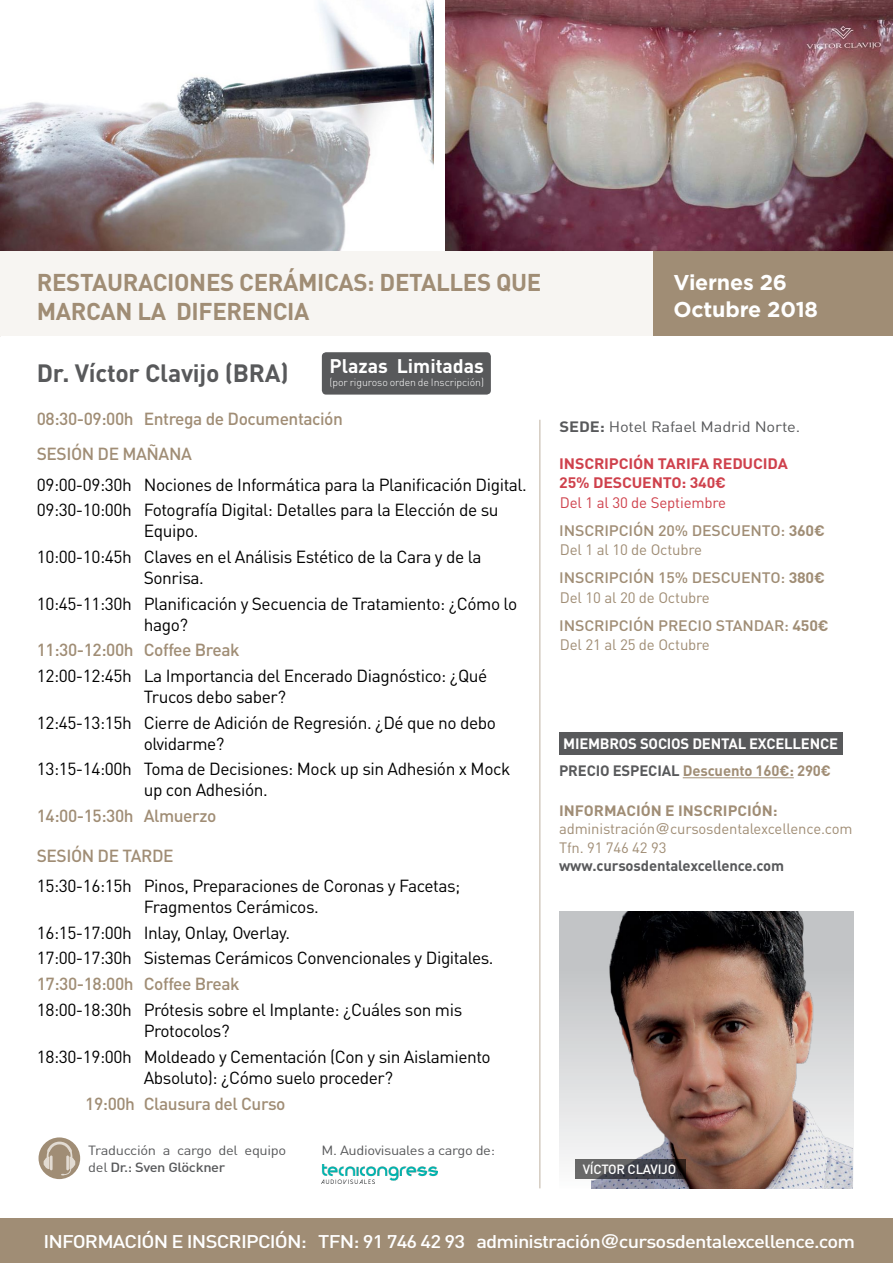
<style>
.page{position:relative;width:893px;height:1263px;background:#fff}
.page>*{position:absolute;margin:0;border:0;box-sizing:border-box;transform-origin:0 0}
.t1{font:700 24.75px "DIN Pro";letter-spacing:-.01em;color:#58595b}
.t2{font:700 24px/28.5px "DIN Pro";letter-spacing:-.015em;color:#a08d75}
.t3{font:700 21.45px/27px "Gotham";letter-spacing:-.01em;color:#fff}
.t4{font:700 19.5px "DIN Pro";color:#fff}
.t5{font:500 18.15px "DIN Pro";letter-spacing:-.04em;color:#fff;scale:1.11 1}
.t6{font:17.4px/21px "DIN Pro";letter-spacing:-.025em;color:#000}
.t7{font:500 17.4px/35.1px "DIN Pro";letter-spacing:-.025em;color:#a08d75}
.t8{font:500 15px/28px "DIN Pro";letter-spacing:-.01em;color:#a08d75;scale:1.06 1}
.t9{font:700 15px/19.5px "DIN Pro";letter-spacing:-.01em;color:#cf414c;scale:1.06 1}
.t10{font:15px "DIN Pro";letter-spacing:-.01em;color:#a08d75}
.t11{font:14.85px/18.1px "DIN Pro";letter-spacing:-.01em;color:#a08d75}
.t12{font:700 14.85px/27px "DIN Pro";letter-spacing:-.015em;color:#fff}
.t13{font:700 14.85px "DIN Pro";letter-spacing:-.01em;color:#58595b}
.t14{font:14.85px "DIN Pro";letter-spacing:-.01em;color:#58595b;scale:1.11 1}
.t15{font:13.2px "DIN Pro";letter-spacing:-.025em;color:#58595b;scale:1.11 1}
.t16{font:500 13.2px "DIN Pro";letter-spacing:-.025em;color:#58595b;scale:1.11 1}
.t17{font:500 13.2px "DIN Pro";letter-spacing:-.02em;color:#fff}
.t18{font:300 10.5px "DIN Pro";letter-spacing:-.005em;color:#fff}
.s1{font-weight:400}
.s2{font-weight:700}
.s3{font-weight:400;color:#cf414c}
.s4{color:#58595b}
.s5{color:#a08d75}
.s6{font-family:"Helvetica"}
.s7{font-family:"Helvetica";font-weight:700}
</style>
<div class="page">
<div style="left:559px;top:911px;width:295px;height:277px;background:linear-gradient(to bottom,#b8bbbd,#f9f9f9)"></div>
<img style="left:591px;top:911px;width:262px;height:277px">
<svg style="left:575px;top:1159px;width:110px;height:20px;fill:#41424c"></svg>
<img style="left:0;top:0;width:434px;height:251px">
<img style="left:446px;top:0;width:447px;height:251px">
<hr style="left:539px;top:420px;width:1px;height:768px;background:#a08d75">
<div style="left:559px;top:733px;width:283px;height:22px;background:#58595b"></div>
<hr style="left:683px;top:777px;width:111px;height:1px;background:#a08d75">
<img style="left:322px;top:1164px;width:115px;height:20px">
<div style="left:39px;top:1137px;width:41px;height:42px;background:#a08d75;border-radius:50%"></div>
<svg style="left:44px;top:1141px;width:31px;height:34px"></svg>
<hr style="left:66px;top:1155px;width:3px;height:15px;background:#e2dbd2">
<div style="left:0;top:251px;width:653px;height:85px;background:#f7f5f2"></div>
<div style="left:653px;top:251px;width:240px;height:85px;background:#a08d75"></div>
<div style="left:0;top:1219px;width:893px;height:44px;background:#a08d75"></div>
<div style="left:322px;top:352px;width:169px;height:43px;background:#58595b;border-radius:4px"></div>
<h2 class="t2" style="left:37px;top:267px;width:506px">RESTAURACIONES CERÁMICAS: DETALLES QUE<br>MARCAN LA DIFERENCIA</h2>
<p class="t3" style="left:673px;top:269px;width:146px">Viernes 26<br>Octubre 2018</p>
<p class="t4" style="left:330px;top:352px;width:156px">Plazas Limitadas</p>
<p class="t18" style="left:330px;top:375px;width:156px">(por riguroso orden de Inscripción)</p>
<h1 class="t1" style="left:37px;top:356px;width:253px">Dr. Víctor Clavijo (BRA)</h1>
<p class="t7" style="left:37px;top:401px;width:308px">08:30-09:00h Entrega de Documentación<br>SESIÓN DE MAÑANA</p>
<p class="t6" style="left:37px;top:471px;width:492px;line-height:25.7px">09:00-09:30h Nociones de Informática para la Planificación Digital.<br>09:30-10:00h Fotografía Digital: Detalles para la Elección de su</p>
<p class="t6" style="left:37px;top:517px;width:446px;line-height:25.7px;text-indent:107px">Equipo.<br>10:00-10:45h Claves en el Análisis Estético de la Cara y de la</p>
<p class="t6" style="left:37px;top:564px;width:482px;line-height:25.7px;text-indent:107px">Sonrisa.<br>10:45-11:30h Planificación y Secuencia de Tratamiento: ¿Cómo lo</p>
<p class="t6" style="left:144px;top:613px;width:46px">hago?</p>
<p class="t7" style="left:37px;top:632px;width:204px">11:30-12:00h Coffee Break</p>
<p class="t6" style="left:144px;top:664px;width:345px;text-indent:-107px">12:00-12:45h La Importancia del Encerado Diagnóstico: ¿Qué<br>Trucos debo saber?</p>
<p class="t6" style="left:144px;top:711px;width:354px;text-indent:-107px">12:45-13:15h Cierre de Adición de Regresión. ¿Dé que no debo olvidarme?</p>
<p class="t6" style="left:144px;top:758px;width:368px;text-indent:-107px">13:15-14:00h Toma de Decisiones: Mock up sin Adhesión x Mock up con Adhesión.</p>
<p class="t7" style="left:37px;top:797px;width:181px">14:00-15:30h Almuerzo</p>
<p class="t7" style="left:37px;top:837px;width:138px">SESIÓN DE TARDE</p>
<p class="t6" style="left:144px;top:874px;width:318px;text-indent:-107px">15:30-16:15h Pinos, Preparaciones de Coronas y Facetas;<br>Fragmentos Cerámicos.</p>
<p class="t6" style="left:37px;top:919px;width:458px;line-height:25.7px">16:15-17:00h Inlay, Onlay, Overlay.<br>17:00-17:30h Sistemas Cerámicos Convencionales y Digitales.</p>
<p class="t7" style="left:37px;top:965px;width:204px">17:30-18:00h Coffee Break</p>
<p class="t6" style="left:144px;top:998px;width:320px;text-indent:-107px">18:00-18:30h Prótesis sobre el Implante: ¿Cuáles son mis<br>Protocolos?</p>
<p class="t6" style="left:37px;top:1045px;width:455px;text-align:center">18:30-19:00h Moldeado y Cementación (Con y sin Aislamiento<br>Absoluto): ¿Cómo suelo proceder?</p>
<p class="t7" style="left:85px;top:1085px;width:202px">19:00h Clausura del Curso</p>
<p class="t15" style="left:88px;top:1141px;width:180px">Traducción a cargo del equipo</p>
<p class="t15" style="left:322px;top:1141px;width:158px">M. Audiovisuales a cargo de:</p>
<p class="t16" style="left:88px;top:1158px;width:125px"><span class="s1">del</span> Dr.: Sven Glöckner</p>
<p class="t14" style="left:559px;top:416px;width:218px"><span class="s2">SEDE:</span> Hotel Rafael Madrid Norte.</p>
<p class="t9" style="left:559px;top:453px;width:217px">INSCRIPCIÓN TARIFA REDUCIDA<br>25% DESCUENTO: 340€</p>
<p class="t8" style="left:559px;top:487px;width:252px"><span class="s3">Del 1 al 30 de Septiembre<br></span>INSCRIPCIÓN 20% DESCUENTO: <span class="s2">360€</span></p>
<p class="t8" style="left:559px;top:535px;width:252px"><span class="s1">Del 1 al 10 de Octubre<br></span>INSCRIPCIÓN 15% DESCUENTO: <span class="s2">380€</span></p>
<p class="t8" style="left:559px;top:582px;width:256px"><span class="s1">Del 10 al 20 de Octubre<br></span>INSCRIPCIÓN PRECIO STANDAR: <span class="s2">450€</span></p>
<p class="t10" style="left:560px;top:634px;width:152px">Del 21 al 25 de Octubre</p>
<p class="t12" style="left:559px;top:729px;width:280px">MIEMBROS SOCIOS DENTAL EXCELLENCE<br><span class="s4">PRECIO ESPECIAL</span> <span class="s5">Descuento 160€: 290€</span></p>
<p class="t11" style="left:559px;top:801px;width:295px"><span class="s2">INFORMACIÓN E INSCRIPCIÓN: </span>administración<span class="s6">@</span>cursosdentalexcellence.com<br>Tfn. 91 746 42 93</p>
<p class="t13" style="left:559px;top:855px;width:227px">www.cursosdentalexcellence.com</p>
<p class="t17" style="left:583px;top:1160px;width:95px">VÍCTOR CLAVIJO</p>
<p class="t5" style="left:43px;top:1229px;width:733px">INFORMACIÓN E INSCRIPCIÓN: TFN: 91 746 42 93 administración<span class="s7">@</span>cursosdentalexcellence.com</p>
</div>
